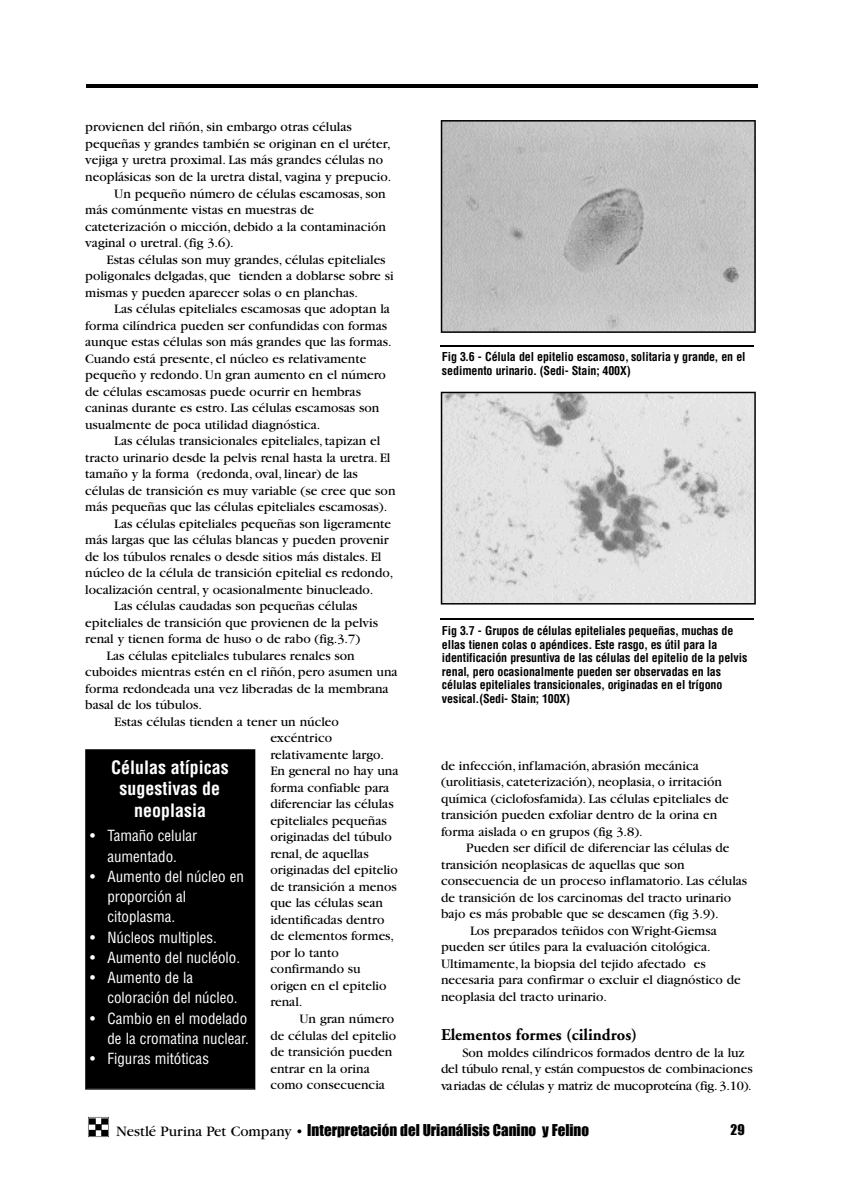
<style>
.page{position:relative;width:842px;height:1186px;background:#fff}
.page>*{position:absolute;margin:0;border:0;box-sizing:border-box;transform-origin:0 0}
.t1{font:700 condensed 18px/21.6px "Helvetica";color:#fff;text-align:center}
.t2{font:700 16.5px "Adobe Garamond";color:#000}
.t3{font:condensed 15px/20.4px "Helvetica";color:#fff}
.t4{font:15px "Impact";color:#000}
.t5{font:13.5px/16.5px "Garamond";color:#000}
.t6{font:13.5px "Impact";color:#000}
.t7{font:700 condensed 12px/13.5px "Helvetica";color:#000}
.s1{font-family:"Garamond"}
</style>
<div class="page">
<hr style="left:86px;top:84px;width:672px;height:3px;background:#000">
<img style="left:88px;top:1116px;width:21px;height:21px">
<svg style="left:441px;top:120px;width:315px;height:213px;background:#bbb"></svg>
<svg style="left:441px;top:392px;width:315px;height:212px;background:#d5d5d5"></svg>
<div style="left:85px;top:749px;width:170px;height:340px;background:#000"></div>
<hr style="left:440px;top:345px;width:314px;height:1px;background:#000">
<hr style="left:440px;top:618px;width:314px;height:1px;background:#000">
<p class="t5" style="left:85px;top:120px;width:268px">provienen del riñón, sin embargo otras células</p>
<p class="t5" style="left:85px;top:137px;width:307px">pequeñas y grandes también se originan en el uréter,</p>
<p class="t5" style="left:85px;top:153px;width:299px">vejiga y uretra proximal. Las más grandes células no</p>
<p class="t5" style="left:85px;top:170px;width:308px">neoplásicas son de la uretra distal, vagina y prepucio.</p>
<p class="t5" style="left:114px;top:186px;width:273px">Un pequeño número de células escamosas, son</p>
<p class="t5" style="left:85px;top:203px;width:230px">más comúnmente vistas en muestras de</p>
<p class="t5" style="left:85px;top:219px;width:302px">cateterización o micción, debido a la contaminación</p>
<p class="t5" style="left:85px;top:236px;width:150px">vaginal o uretral. (fig 3.6).</p>
<p class="t5" style="left:106px;top:252px;width:281px">Estas células son muy grandes, células epiteliales</p>
<p class="t5" style="left:85px;top:269px;width:310px">poligonales delgadas, que tienden a doblarse sobre si</p>
<p class="t5" style="left:85px;top:285px;width:274px">mismas y pueden aparecer solas o en planchas.</p>
<p class="t5" style="left:114px;top:302px;width:277px">Las células epiteliales escamosas que adoptan la</p>
<p class="t5" style="left:85px;top:318px;width:303px">forma cilíndrica pueden ser confundidas con formas</p>
<p class="t5" style="left:85px;top:335px;width:308px">aunque estas células son más grandes que las formas.</p>
<p class="t5" style="left:85px;top:351px;width:283px">Cuando está presente, el núcleo es relativamente</p>
<p class="t5" style="left:85px;top:368px;width:302px">pequeño y redondo. Un gran aumento en el número</p>
<p class="t5" style="left:85px;top:384px;width:277px">de células escamosas puede ocurrir en hembras</p>
<p class="t5" style="left:85px;top:401px;width:296px">caninas durante es estro. Las células escamosas son</p>
<p class="t5" style="left:85px;top:417px;width:237px">usualmente de poca utilidad diagnóstica.</p>
<p class="t5" style="left:114px;top:434px;width:268px">Las células transicionales epiteliales, tapizan el</p>
<p class="t5" style="left:85px;top:450px;width:307px">tracto urinario desde la pelvis renal hasta la uretra. El</p>
<p class="t5" style="left:85px;top:467px;width:274px">tamaño y la forma (redonda, oval, linear) de las</p>
<p class="t5" style="left:85px;top:483px;width:312px">células de transición es muy variable (se cree que son</p>
<p class="t5" style="left:85px;top:500px;width:304px">más pequeñas que las células epiteliales escamosas).</p>
<p class="t5" style="left:114px;top:516px;width:278px">Las células epiteliales pequeñas son ligeramente</p>
<p class="t5" style="left:85px;top:533px;width:305px">más largas que las células blancas y pueden provenir</p>
<p class="t5" style="left:85px;top:549px;width:298px">de los túbulos renales o desde sitios más distales. El</p>
<p class="t5" style="left:85px;top:566px;width:310px">núcleo de la célula de transición epitelial es redondo,</p>
<p class="t5" style="left:85px;top:582px;width:290px">localización central, y ocasionalmente binucleado.</p>
<p class="t5" style="left:114px;top:599px;width:245px">Las células caudadas son pequeñas células</p>
<p class="t5" style="left:85px;top:615px;width:294px">epiteliales de transición que provienen de la pelvis</p>
<p class="t5" style="left:85px;top:632px;width:276px">renal y tienen forma de huso o de rabo (fig.3.7)</p>
<p class="t5" style="left:106px;top:648px;width:250px">Las células epiteliales tubulares renales son</p>
<p class="t5" style="left:85px;top:665px;width:314px">cuboides mientras estén en el riñón, pero asumen una</p>
<p class="t5" style="left:85px;top:681px;width:305px">forma redondeada una vez liberadas de la membrana</p>
<p class="t5" style="left:85px;top:698px;width:118px">basal de los túbulos.</p>
<p class="t5" style="left:114px;top:714px;width:226px">Estas células tienden a tener un núcleo</p>
<p class="t5" style="left:270px;top:731px;width:63px">excéntrico</p>
<p class="t5" style="left:270px;top:747px;width:115px">relativamente largo.</p>
<p class="t5" style="left:270px;top:764px;width:130px">En general no hay una</p>
<p class="t5" style="left:270px;top:780px;width:120px">forma confiable para</p>
<p class="t5" style="left:270px;top:797px;width:125px">diferenciar las células</p>
<p class="t5" style="left:270px;top:813px;width:118px">epiteliales pequeñas</p>
<p class="t5" style="left:270px;top:830px;width:123px">originadas del túbulo</p>
<p class="t5" style="left:270px;top:846px;width:100px">renal, de aquellas</p>
<p class="t5" style="left:270px;top:863px;width:129px">originadas del epitelio</p>
<p class="t5" style="left:270px;top:879px;width:128px">de transición a menos</p>
<p class="t5" style="left:270px;top:896px;width:114px">que las células sean</p>
<p class="t5" style="left:270px;top:912px;width:116px">identificadas dentro</p>
<p class="t5" style="left:270px;top:929px;width:125px">de elementos formes,</p>
<p class="t5" style="left:270px;top:945px;width:70px">por lo tanto</p>
<p class="t5" style="left:270px;top:962px;width:92px">confirmando su</p>
<p class="t5" style="left:270px;top:978px;width:118px">origen en el epitelio</p>
<p class="t5" style="left:270px;top:995px;width:34px">renal.</p>
<p class="t5" style="left:299px;top:1011px;width:96px">Un gran número</p>
<p class="t5" style="left:270px;top:1028px;width:127px">de células del epitelio</p>
<p class="t5" style="left:270px;top:1044px;width:123px">de transición pueden</p>
<p class="t5" style="left:270px;top:1061px;width:101px">entrar en la orina</p>
<p class="t5" style="left:270px;top:1077px;width:116px">como consecuencia</p>
<p class="t7" style="left:442px;top:351px;width:305px">Fig 3.6 - Célula del epitelio escamoso, solitaria y grande, en el sedimento urinario. (Sedi- Stain; 400X)</p>
<p class="t7" style="left:442px;top:625px;width:307px">Fig 3.7 - Grupos de células epiteliales pequeñas, muchas de ellas tienen colas o apéndices. Este rasgo, es útil para la identificación presuntiva de las células del epitelio de la pelvis renal, pero ocasionalmente pueden ser observadas en las células epiteliales transicionales, originadas en el trígono vesical.(Sedi- Stain; 100X)</p>
<p class="t1" style="left:111px;top:757px;width:119px">Células atípicas sugestivas de neoplasia</p>
<p class="t5" style="left:441px;top:758px;width:259px">de infección, inflamación, abrasión mecánica</p>
<p class="t5" style="left:441px;top:774px;width:282px">(urolitiasis, cateterización), neoplasia, o irritación</p>
<p class="t5" style="left:441px;top:791px;width:289px">química (ciclofosfamida). Las células epiteliales de</p>
<p class="t5" style="left:441px;top:807px;width:278px">transición pueden exfoliar dentro de la orina en</p>
<p class="t5" style="left:441px;top:824px;width:203px">forma aislada o en grupos (fig 3.8).</p>
<p class="t5" style="left:466px;top:840px;width:265px">Pueden ser difícil de diferenciar las células de</p>
<p class="t5" style="left:441px;top:857px;width:245px">transición neoplasicas de aquellas que son</p>
<p class="t5" style="left:441px;top:873px;width:308px">consecuencia de un proceso inflamatorio. Las células</p>
<p class="t5" style="left:441px;top:890px;width:292px">de transición de los carcinomas del tracto urinario</p>
<p class="t5" style="left:441px;top:906px;width:279px">bajo es más probable que se descamen (fig 3.9).</p>
<p class="t5" style="left:470px;top:923px;width:248px">Los preparados teñidos con Wright-Giemsa</p>
<p class="t5" style="left:441px;top:939px;width:271px">pueden ser útiles para la evaluación citológica.</p>
<p class="t5" style="left:441px;top:956px;width:266px">Ultimamente, la biopsia del tejido afectado es</p>
<p class="t5" style="left:441px;top:972px;width:301px">necesaria para confirmar o excluir el diagnóstico de</p>
<p class="t5" style="left:441px;top:989px;width:167px">neoplasia del tracto urinario.</p>
<p class="t2" style="left:441px;top:1028px;width:197px">Elementos formes (cilindros)</p>
<p class="t5" style="left:441px;top:1045px;width:313px;text-indent:21px">Son moldes cilíndricos formados dentro de la luz del túbulo re n a l, y están compuestos de combinaciones va riadas de células y matriz de mu c o p roteína (fig . 3 .1 0 ).</p>
<p class="t4" style="left:116px;top:1120px;width:474px"><span class="s1">Nestlé Purina Pet Company •</span> Interpretación del Urianálisis Canino y Felino</p>
<p class="t6" style="left:730px;top:1121px;width:16px">29</p>
<p class="t3" style="left:90px;top:826px;width:108px;text-align:center">• Tamaño celular aumentado.</p>
<p class="t3" style="left:107px;top:867px;width:138px;text-indent:-17px">• Aumento del núcleo en proporción al citoplasma.</p>
<p class="t3" style="left:90px;top:928px;width:128px">• Núcleos multiples.</p>
<p class="t3" style="left:90px;top:948px;width:151px">• Aumento del nucléolo.</p>
<p class="t3" style="left:107px;top:968px;width:132px;text-indent:-17px">• Aumento de la coloración del núcleo.</p>
<p class="t3" style="left:90px;top:1009px;width:160px;text-align:right">• Cambio en el modelado de la cromatina nuclear.</p>
<p class="t3" style="left:90px;top:1049px;width:120px">• Figuras mitóticas</p>
</div>
